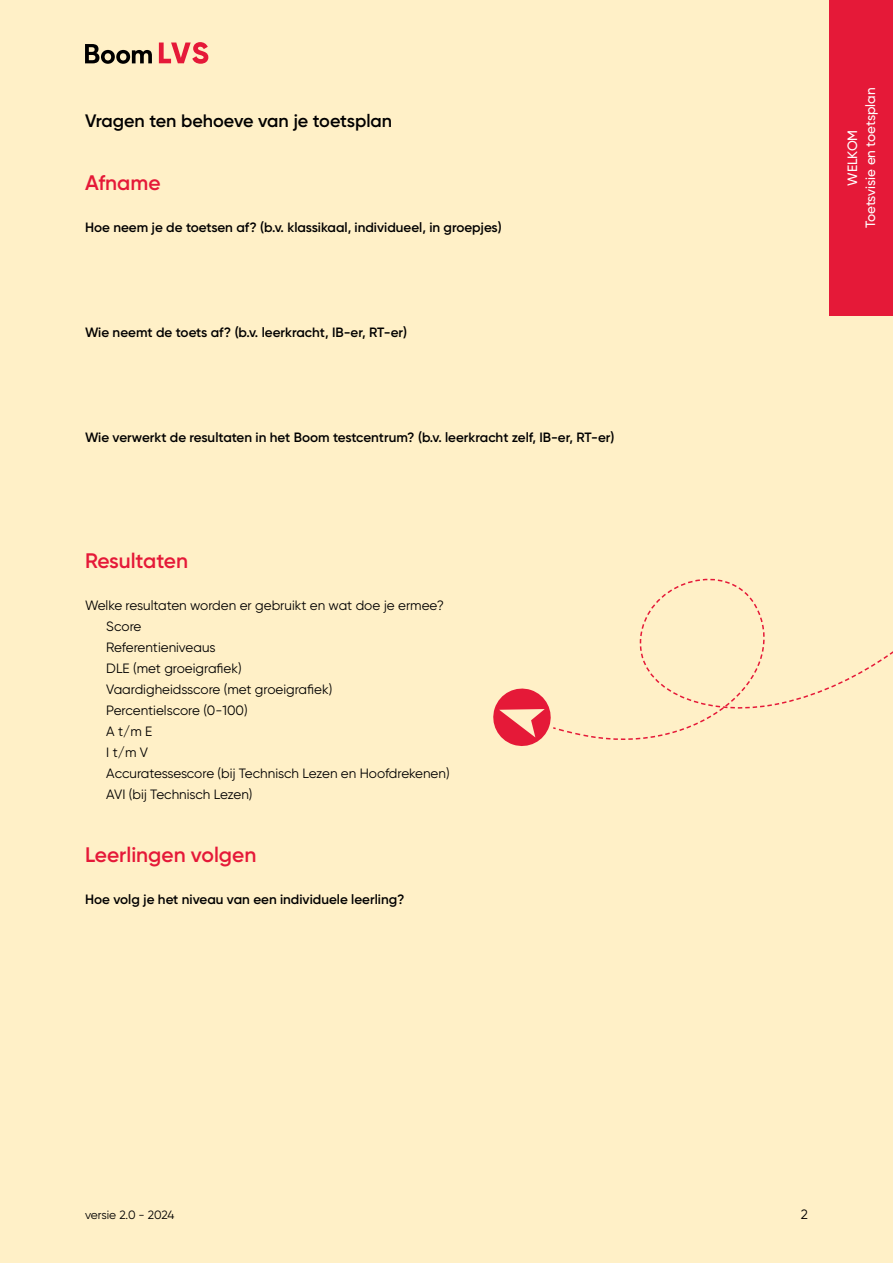
<style>
.page{position:relative;width:893px;height:1263px;background:#fff0c7}
.page>*{position:absolute;margin:0;border:0;box-sizing:border-box;transform-origin:0 0}
.t1{font:600 21px "Gilroy";color:#e51938}
.t2{font:600 18px "Gilroy";color:#000}
.t3{font:13.5px/21px "Gilroy";color:#000}
.t4{font:600 13.5px "Gilroy";color:#000}
.t5{font:500 13.5px/18px "Gilroy";color:#fff;text-align:center}
.t6{font:12px "Gilroy";letter-spacing:-.01em;color:#000}
</style>
<div class="page">
<div style="left:829px;top:0;width:64px;height:316px;background:#e51938"></div>
<svg style="left:85px;top:44px;width:67px;height:20px"></svg>
<svg style="left:159px;top:42px;width:49px;height:22px"></svg>
<svg style="left:598px;top:578px;width:156px;height:162px"></svg>
<svg style="left:493px;top:688px;width:58px;height:58px"></svg>
<svg style="left:553px;top:602px;width:340px;height:136px"></svg>
<h2 class="t2" style="left:85px;top:109px;width:309px">Vragen ten behoeve van je toetsplan</h2>
<h1 class="t1" style="left:85px;top:169px;width:77px">Afname</h1>
<p class="t4" style="left:85px;top:219px;width:418px">Hoe neem je de toetsen af? (b.v. klassikaal, individueel, in groepjes)</p>
<p class="t4" style="left:85px;top:324px;width:324px">Wie neemt de toets af? (b.v. leerkracht, IB-er, RT-er)</p>
<p class="t4" style="left:85px;top:429px;width:531px">Wie verwerkt de resultaten in het Boom testcentrum? (b.v. leerkracht zelf, IB-er, RT-er)</p>
<h1 class="t1" style="left:85px;top:547px;width:105px">Resultaten</h1>
<p class="t3" style="left:106px;top:594px;width:345px;text-indent:-21px">Welke resultaten worden er gebruikt en wat doe je ermee?<br>Score<br>Referentieniveaus<br>DLE (met groeigrafiek)<br>Vaardigheidsscore (met groeigrafiek)<br>Percentielscore (0-100)<br>A t/m E<br>I t/m V<br>Accuratessescore (bij Technisch Lezen en Hoofdrekenen)<br>AVI (bij Technisch Lezen)</p>
<h1 class="t1" style="left:85px;top:841px;width:173px">Leerlingen volgen</h1>
<p class="t4" style="left:85px;top:891px;width:321px">Hoe volg je het niveau van een individuele leerling?</p>
<p class="t5" style="left:843px;top:228px;width:142px;rotate:-90deg">WELKOM<br>Toetsvisie en toetsplan</p>
<p class="t6" style="left:85px;top:1207px;width:91px">versie 2.0 - 2024</p>
<p class="t3" style="left:801px;top:1203px;width:9px">2</p>
</div>
